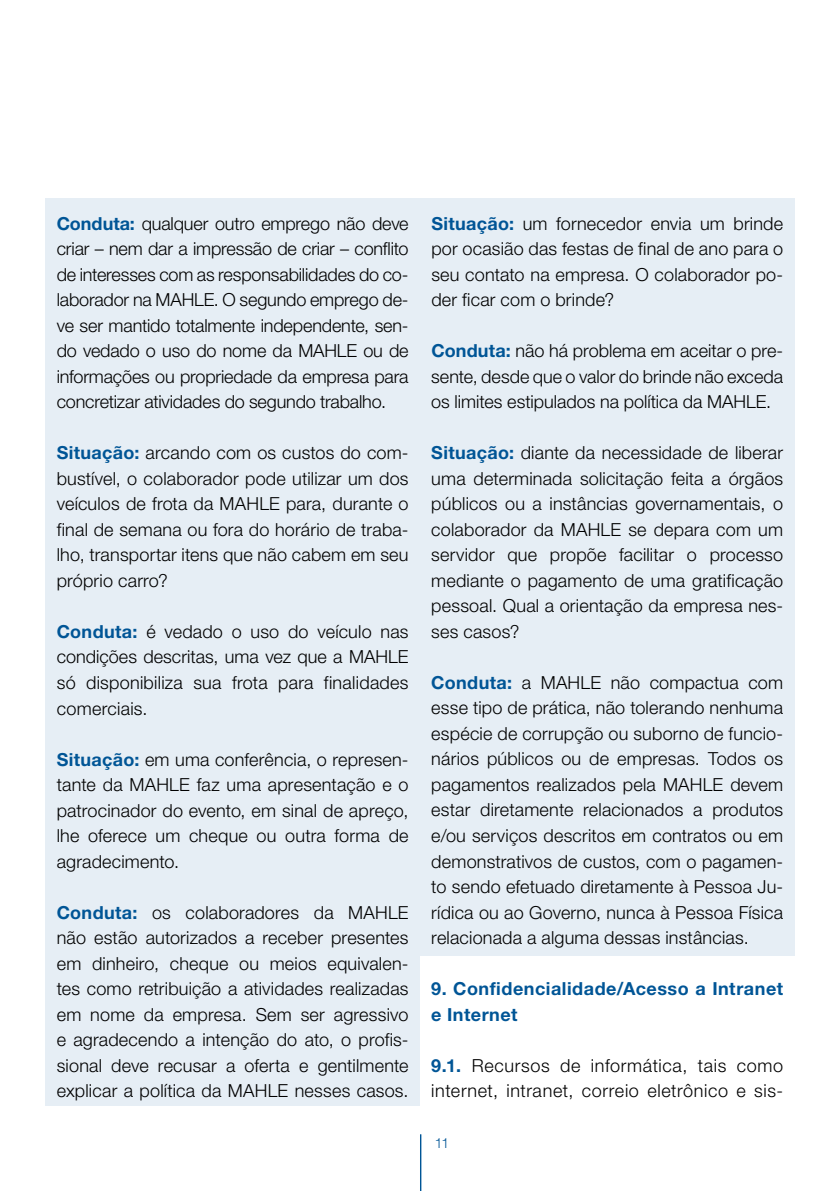
<style>
.page{position:relative;width:840px;height:1191px;background:#fff}
.page>*{position:absolute;margin:0;border:0;box-sizing:border-box;transform-origin:0 0}
.t1{font:300 18px/25.6px "Helvetica Neue LT";letter-spacing:.01em;color:#000;text-align:justify}
.t2{font:300 18px/25.6px "Helvetica Neue LT";letter-spacing:.035em;color:#000}
.t3{font:700 18px/25.6px "Helvetica Neue LT";letter-spacing:.03em;color:#005596}
.t4{font:300 14px "Helvetica Neue LT";color:#005596}
.s1{font-weight:700;color:#005596}
</style>
<div class="page">
<hr style="left:420px;top:1134px;width:1px;height:57px;background:#005596">
<div style="left:420px;top:198px;width:374px;height:757px;background:#e6eef5"></div>
<div style="left:45px;top:198px;width:375px;height:908px;background:#e6eef5"></div>
<p class="t1" style="left:57px;top:210px;width:353px"><span class="s1">Conduta:</span> qualquer outro emprego não deve criar – nem dar a impressão de criar – conflito de interesses com as responsabilidades do co&shy;laborador na MAHLE. O segundo emprego de&shy;ve ser mantido totalmente independente, sen&shy;do vedado o uso do nome da MAHLE ou de informações ou propriedade da empresa para concretizar atividades do segundo trabalho.</p>
<p class="t1" style="left:57px;top:440px;width:353px"><span class="s1">Situação:</span> arcando com os custos do com&shy;bustível, o colaborador pode utilizar um dos veículos de frota da MAHLE para, durante o final de semana ou fora do horário de traba&shy;lho, transportar itens que não cabem em seu próprio carro?</p>
<p class="t1" style="left:57px;top:618px;width:353px"><span class="s1">Conduta:</span> é vedado o uso do veículo nas condições descritas, uma vez que a MAHLE só disponibiliza sua frota para finalidades comerciais.</p>
<p class="t1" style="left:57px;top:746px;width:353px"><span class="s1">Situação:</span> em uma conferência, o represen&shy;tante da MAHLE faz uma apresentação e o patrocinador do evento, em sinal de apreço, lhe oferece um cheque ou outra forma de agradecimento.</p>
<p class="t1" style="left:57px;top:899px;width:353px"><span class="s1">Conduta:</span> os colaboradores da MAHLE não estão autorizados a receber presentes em dinheiro, cheque ou meios equivalen&shy;tes como retribuição a atividades realizadas em nome da empresa. Sem ser agressivo e agradecendo a intenção do ato, o profis&shy;sional deve recusar a oferta e gentilmente explicar a política da MAHLE nesses casos.</p>
<p class="t1" style="left:431px;top:210px;width:353px"><span class="s1">Situação:</span> um fornecedor envia um brinde por ocasião das festas de final de ano para o seu contato na empresa. O colaborador po&shy;der ficar com o brinde?</p>
<p class="t1" style="left:431px;top:337px;width:353px"><span class="s1">Conduta:</span> não há problema em aceitar o pre&shy;sente, desde que o valor do brinde não exceda os limites estipulados na política da MAHLE.</p>
<p class="t1" style="left:431px;top:440px;width:353px"><span class="s1">Situação:</span> diante da necessidade de liberar uma determinada solicitação feita a órgãos públicos ou a instâncias governamentais, o colaborador da MAHLE se depara com um servidor que propõe facilitar o processo mediante o pagamento de uma gratificação pessoal. Qual a orientação da empresa nes&shy;ses casos?</p>
<p class="t1" style="left:431px;top:669px;width:353px"><span class="s1">Conduta:</span> a MAHLE não compactua com esse tipo de prática, não tolerando nenhuma espécie de corrupção ou suborno de funcio&shy;nários públicos ou de empresas. Todos os pagamentos realizados pela MAHLE devem estar diretamente relacionados a produtos e/ou serviços descritos em contratos ou em demonstrativos de custos, com o pagamen&shy;to sendo efetuado diretamente à Pessoa Ju&shy;rídica ou ao Governo, nunca à Pessoa Física relacionada a alguma dessas instâncias.</p>
<p class="t3" style="left:431px;top:975px;width:353px">9. Confidencialidade/Acesso a Intranet e Internet</p>
<p class="t2" style="left:431px;top:1052px;width:353px"><span class="s1">9.1.</span> Recursos de informática, tais como internet, intranet, correio eletrônico e sis-</p>
<p class="t4" style="left:434px;top:1134px;width:16px">11</p>
</div>
